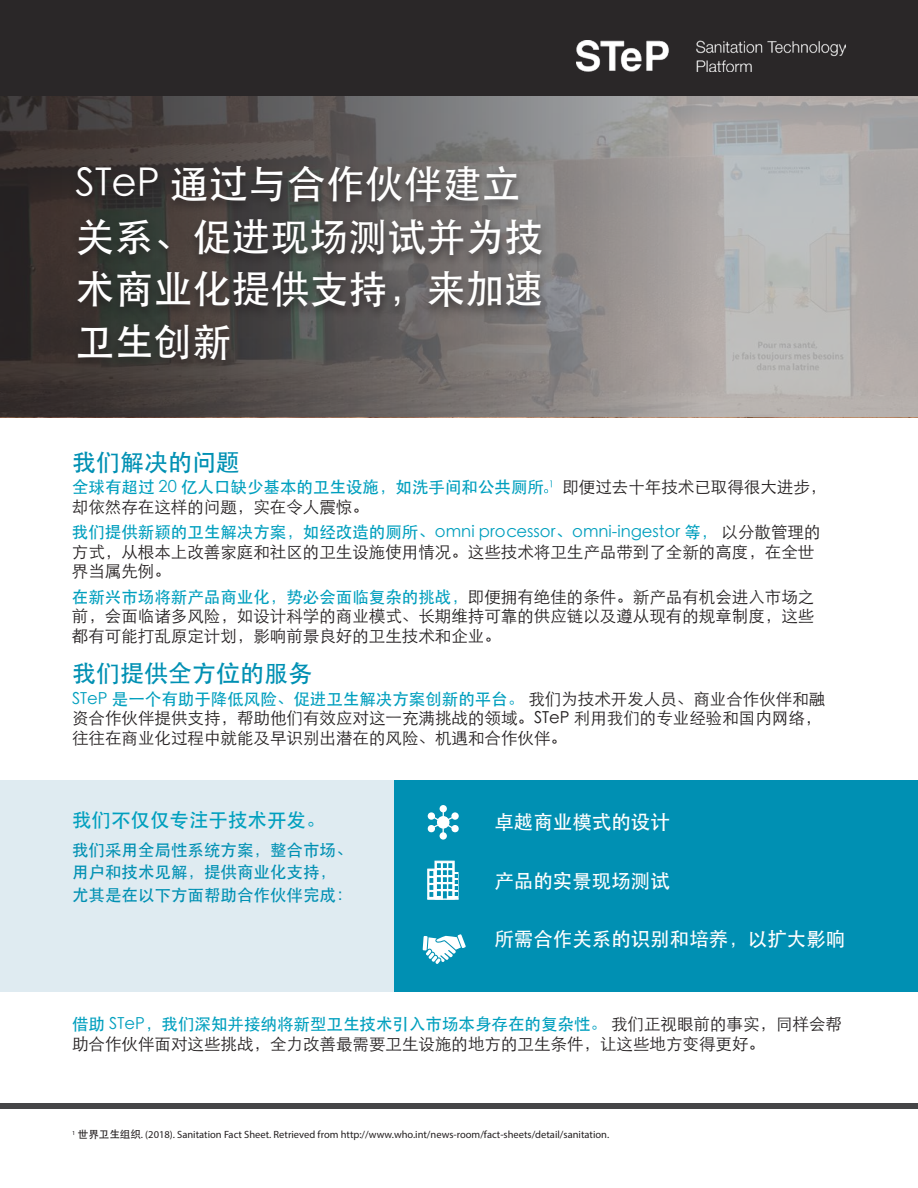
<style>
.page{position:relative;width:918px;height:1188px;background:#fff}
.page>*{position:absolute;margin:0;border:0;box-sizing:border-box;transform-origin:0 0}
.t1{font:39px/52.5px "ST Heiti";color:#fff}
.t2{font:24px "ST Heiti";color:#0090b3}
.t3{font:19.5px "ST Heiti";color:#fff}
.t4{font:19.5px "ST Heiti";color:#009fbe}
.t5{font:16.5px/19.5px "ST Xihei";color:#231f20}
.t6{font:16.5px "ST Heiti";color:#009fbe}
.t7{font:16.5px/22.5px "ST Heiti";color:#0090b3}
.t8{font:10.5px "Myriad Pro";color:#231f20}
.s1{font-family:"ST Xihei";color:#231f20}
.s2{font-family:"ST Heiti"}
</style>
<div class="page">
<svg style="left:0;top:95px;width:918px;height:322px;background:#868281"></svg>
<div style="left:393px;top:780px;width:525px;height:212px;background:#0090b3"></div>
<div style="left:0;top:780px;width:393px;height:212px;background:#dfebf1"></div>
<div style="left:0;top:0;width:918px;height:95px;background:#2a2728"></div>
<div style="left:69px;top:163px;width:480px;height:209px;background:#231f20;opacity:.75"></div>
<svg style="left:544px;top:489px;width:4px;height:4px"></svg>
<div style="left:0;top:1103px;width:918px;height:6px;background:#454547"></div>
<svg style="left:423px;top:934px;width:43px;height:30px"></svg>
<svg style="left:457px;top:872px;width:2px;height:26px"></svg>
<svg style="left:427px;top:869px;width:3px;height:29px"></svg>
<div style="left:435px;top:861px;width:20px;height:38px;background:#fff;border:1px solid #fff"></div>
<svg style="left:430px;top:863px;width:27px;height:35px"></svg>
<hr style="left:427px;top:898px;width:32px;height:2px;background:#fff">
<div style="left:440px;top:805px;width:7px;height:7px;background:#fff;border-radius:50%"></div>
<div style="left:440px;top:832px;width:7px;height:8px;background:#fff;border-radius:50%"></div>
<svg style="left:427px;top:809px;width:32px;height:27px"></svg>
<img style="left:576px;top:41px;width:270px;height:31px">
<h1 class="t1" style="left:76px;top:158px;width:469px">STeP 通过与合作伙伴建立关系、促进现场测试并为技术商业化提供支持，来加速卫生创新</h1>
<h2 class="t2" style="left:72px;top:450px;width:169px">我们解决的问题</h2>
<p class="t6" style="left:72px;top:479px;width:756px">全球有超过 20 亿人口缺少基本的卫生设施，如洗手间和公共厕所 <sup>1</sup> <span class="s1">即便过去十年技术已取得很大进步，</span></p>
<p class="t5" style="left:72px;top:497px;width:298px">却依然存在这样的问题，实在令人震惊。</p>
<p class="t6" style="left:72px;top:524px;width:750px">我们提供新颖的卫生解决方案，如经改造的厕所、omni processor、omni-ingestor 等， <span class="s1">以分散管理的</span></p>
<p class="t5" style="left:72px;top:542px;width:744px">方式，从根本上改善家庭和社区的卫生设施使用情况。这些技术将卫生产品带到了全新的高度，在全世界当属先例。</p>
<p class="t6" style="left:72px;top:589px;width:744px">在新兴市场将新产品商业化，势必会面临复杂的挑战，<span class="s1">即便拥有绝佳的条件。新产品有机会进入市场之</span></p>
<p class="t5" style="left:72px;top:607px;width:744px">前，会面临诸多风险，如设计科学的商业模式、长期维持可靠的供应链以及遵从现有的规章制度，这些都有可能打乱原定计划，影响前景良好的卫生技术和企业。</p>
<h2 class="t2" style="left:72px;top:662px;width:241px">我们提供全方位的服务</h2>
<p class="t6" style="left:72px;top:691px;width:755px">STeP 是一个有助于降低风险、促进卫生解决方案创新的平台。 <span class="s1">我们为技术开发人员、商业合作伙伴和融</span></p>
<p class="t5" style="left:72px;top:709px;width:751px">资合作伙伴提供支持，帮助他们有效应对这一充满挑战的领域。STeP 利用我们的专业经验和国内网络，往往在商业化过程中就能及早识别出潜在的风险、机遇和合作伙伴。</p>
<p class="t4" style="left:72px;top:811px;width:255px">我们不仅仅专注于技术开发。</p>
<p class="t7" style="left:72px;top:839px;width:282px">我们采用全局性系统方案，整合市场、用户和技术见解，提供商业化支持，尤其是在以下方面帮助合作伙伴完成：</p>
<p class="t3" style="left:494px;top:813px;width:177px">卓越商业模式的设计</p>
<p class="t3" style="left:494px;top:871px;width:177px">产品的实景现场测试</p>
<p class="t3" style="left:494px;top:930px;width:353px">所需合作关系的识别和培养，以扩大影响</p>
<p class="t6" style="left:72px;top:1016px;width:771px">借助 STeP，我们深知并接纳将新型卫生技术引入市场本身存在的复杂性。 <span class="s1">我们正视眼前的事实，同样会帮</span></p>
<p class="t5" style="left:72px;top:1034px;width:695px">助合作伙伴面对这些挑战，全力改善最需要卫生设施的地方的卫生条件，让这些地方变得更好。</p>
<p class="t8" style="left:72px;top:1128px;width:539px"><sup>1</sup> <span class="s2">世界卫生组织</span>. (2018). Sanitation Fact Sheet. Retrieved from http://www.who.int/news-room/fact-sheets/detail/sanitation.</p>
</div>
